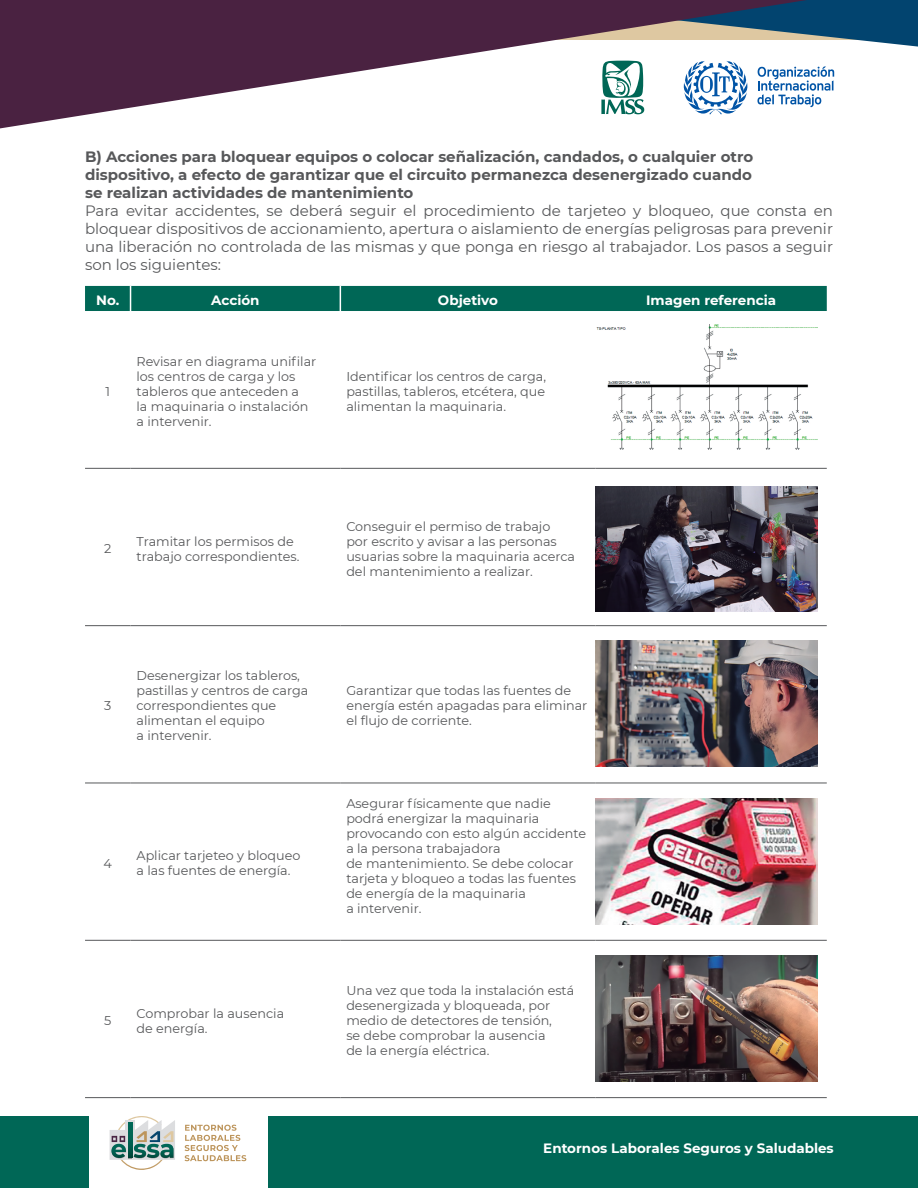
<style>
.page{position:relative;width:918px;height:1188px;background:#fff}
.page>*{position:absolute;margin:0;border:0;box-sizing:border-box;transform-origin:0 0}
.t1{font:15px/18px "Montserrat";color:#57585a;text-align:justify}
.t2{font:700 15px/18px "Montserrat";color:#57585a;text-align:justify}
.t3{font:700 13.5px "Montserrat";color:#fff}
.t4{font:12.75px/15px "Montserrat";color:#57585a}
</style>
<div class="page">
<div style="left:268px;top:1116px;width:650px;height:72px;background:#006756"></div>
<div style="left:0;top:1116px;width:88px;height:72px;background:#006756"></div>
<svg style="left:0;top:0;width:918px;height:129px"></svg>
<svg style="left:185px;top:1125px;width:61px;height:36px"></svg>
<svg style="left:110px;top:1116px;width:65px;height:54px"></svg>
<div style="left:85px;top:286px;width:742px;height:25px;background:#006756"></div>
<hr style="left:85px;top:783px;width:46px;height:1px;background:#57585a">
<hr style="left:131px;top:783px;width:209px;height:1px;background:#57585a">
<hr style="left:340px;top:783px;width:256px;height:1px;background:#57585a">
<hr style="left:596px;top:783px;width:231px;height:1px;background:#57585a">
<hr style="left:85px;top:940px;width:46px;height:1px;background:#57585a">
<hr style="left:131px;top:940px;width:209px;height:1px;background:#57585a">
<hr style="left:340px;top:940px;width:256px;height:1px;background:#57585a">
<hr style="left:596px;top:940px;width:231px;height:1px;background:#57585a">
<hr style="left:85px;top:1097px;width:46px;height:1px;background:#57585a">
<hr style="left:131px;top:1097px;width:209px;height:1px;background:#57585a">
<hr style="left:340px;top:1097px;width:256px;height:1px;background:#57585a">
<hr style="left:596px;top:1097px;width:231px;height:1px;background:#57585a">
<hr style="left:85px;top:625px;width:46px;height:1px;background:#57585a">
<hr style="left:131px;top:625px;width:209px;height:1px;background:#57585a">
<hr style="left:340px;top:625px;width:256px;height:1px;background:#57585a">
<hr style="left:596px;top:625px;width:231px;height:1px;background:#57585a">
<hr style="left:85px;top:468px;width:46px;height:1px;background:#57585a">
<hr style="left:131px;top:468px;width:209px;height:1px;background:#57585a">
<hr style="left:340px;top:468px;width:256px;height:1px;background:#57585a">
<hr style="left:596px;top:468px;width:231px;height:1px;background:#57585a">
<img style="left:596px;top:324px;width:222px;height:126px">
<img style="left:596px;top:641px;width:222px;height:126px">
<img style="left:596px;top:486px;width:222px;height:126px">
<img style="left:596px;top:799px;width:222px;height:126px">
<img style="left:596px;top:955px;width:222px;height:126px">
<p class="t2" style="left:85px;top:147px;width:670px">B) Acciones para bloquear equipos o colocar señalización, candados, o cualquier otro dispositivo, a efecto de garantizar que el circuito permanezca desenergizado cuando se realizan actividades de mantenimiento</p>
<p class="t1" style="left:85px;top:201px;width:749px">Para evitar accidentes, se deberá seguir el procedimiento de tarjeteo y bloqueo, que consta en bloquear dispositivos de accionamiento, apertura o aislamiento de energías peligrosas para prevenir una liberación no controlada de las mismas y que ponga en riesgo al trabajador. Los pasos a seguir son los siguientes:</p>
<p class="t3" style="left:96px;top:290px;width:25px">No.</p>
<p class="t3" style="left:211px;top:290px;width:50px">Acción</p>
<p class="t3" style="left:438px;top:290px;width:62px">Objetivo</p>
<p class="t3" style="left:646px;top:290px;width:131px">Imagen referencia</p>
<p class="t4" style="left:105px;top:383px;width:6px">1</p>
<p class="t4" style="left:137px;top:353px;width:181px">Revisar en diagrama unifilar los centros de carga y los tableros que anteceden a<br>la maquinaria o instalación a intervenir.</p>
<p class="t4" style="left:346px;top:368px;width:201px;text-align:justify">Identificar los centros de carga, pastillas, tableros, etcétera, que alimentan la maquinaria.</p>
<p class="t4" style="left:104px;top:541px;width:9px">2</p>
<p class="t4" style="left:137px;top:533px;width:164px">Tramitar los permisos de trabajo correspondientes.</p>
<p class="t4" style="left:104px;top:698px;width:9px">3</p>
<p class="t4" style="left:137px;top:668px;width:173px">Desenergizar los tableros, pastillas y centros de carga correspondientes que alimentan el equipo<br>a intervenir.</p>
<p class="t4" style="left:104px;top:855px;width:10px">4</p>
<p class="t4" style="left:137px;top:848px;width:166px">Aplicar tarjeteo y bloqueo a las fuentes de energía.</p>
<p class="t4" style="left:104px;top:1013px;width:9px">5</p>
<p class="t4" style="left:137px;top:1005px;width:149px">Comprobar la ausencia de energía.</p>
<p class="t4" style="left:346px;top:518px;width:230px">Conseguir el permiso de trabajo por escrito y avisar a las personas usuarias sobre la maquinaria acerca del mantenimiento a realizar.</p>
<p class="t4" style="left:346px;top:683px;width:243px">Garantizar que todas las fuentes de energía estén apagadas para eliminar el flujo de corriente.</p>
<p class="t4" style="left:346px;top:795px;width:241px">Asegurar físicamente que nadie podrá energizar la maquinaria provocando con esto algún accidente a la persona trabajadora<br>de mantenimiento. Se debe colocar tarjeta y bloqueo a todas las fuentes de energía de la maquinaria<br>a intervenir.</p>
<p class="t4" style="left:346px;top:983px;width:229px">Una vez que toda la instalación está desenergizada y bloqueada, por medio de detectores de tensión,<br>se debe comprobar la ausencia<br>de la energía eléctrica.</p>
<p class="t3" style="left:543px;top:1138px;width:292px">Entornos Laborales Seguros y Saludables</p>
</div>
